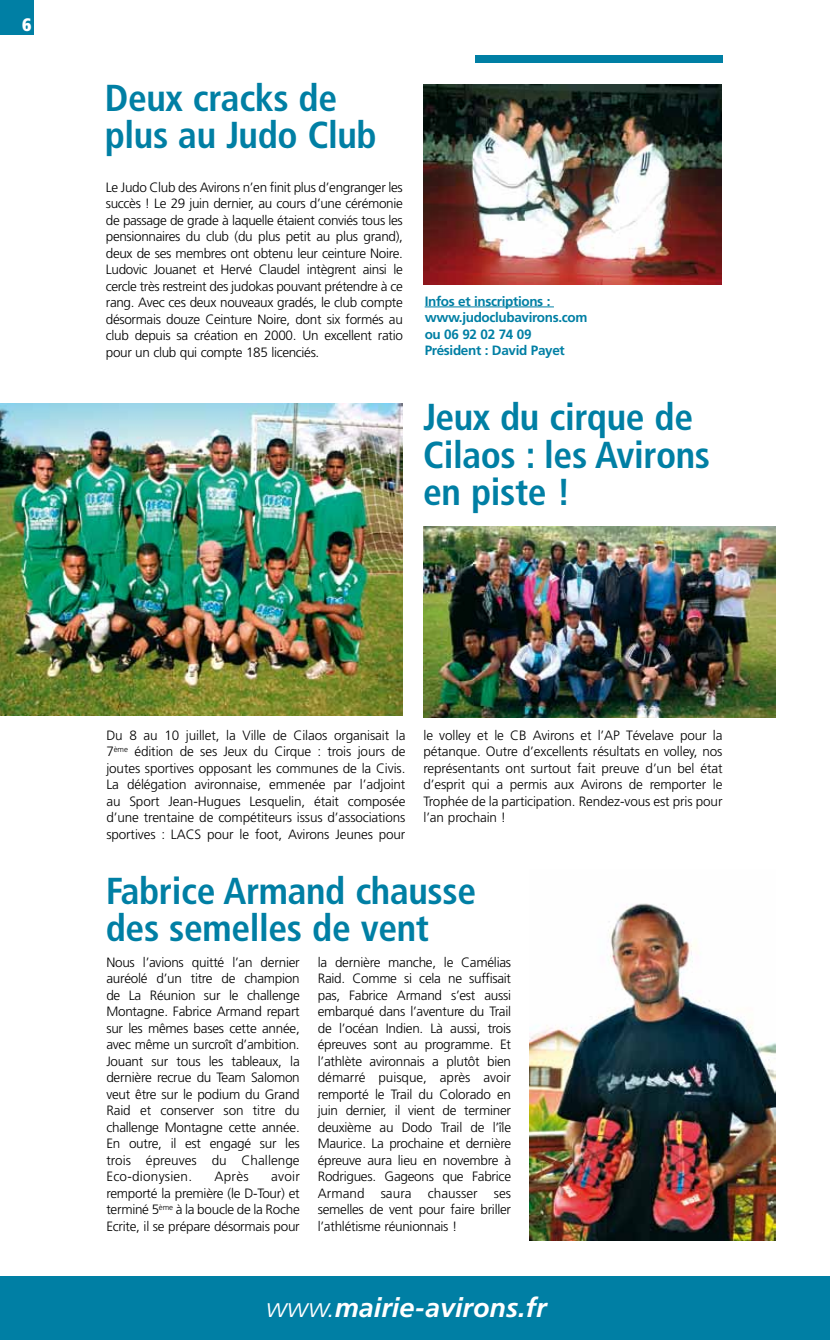
<style>
.page{position:relative;width:830px;height:1340px;background:#fff}
.page>*{position:absolute;margin:0;border:0;box-sizing:border-box;transform-origin:0 0}
.t1{font:700 condensed 37.5px/37.5px "Frutiger";letter-spacing:-.01em;color:#007fa4}
.t2{font:italic 700 27px "Frutiger";color:#fff}
.t3{font:900 condensed 18px "Frutiger";color:#fff}
.t4{font:300 13.5px/16.5px "Frutiger";letter-spacing:-.02em;color:#000;text-align:justify}
.t5{font:700 13.5px/16.5px "Frutiger";letter-spacing:-.025em;color:#007fa4}
.s1{font-weight:300}
</style>
<div class="page">
<div style="left:0;top:0;width:34px;height:34px;background:#007fa4"></div>
<div style="left:474px;top:56px;width:248px;height:7px;background:#007fa4"></div>
<hr style="left:424px;top:306px;width:129px;height:1px;background:#007fa4">
<div style="left:0;top:1276px;width:829px;height:63px;background:#007fa4"></div>
<img style="left:423px;top:84px;width:298px;height:200px">
<img style="left:0;top:404px;width:402px;height:311px">
<img style="left:529px;top:903px;width:246px;height:337px">
<img style="left:423px;top:526px;width:352px;height:192px">
<h3 class="t3" style="left:22px;top:14px;width:11px">6</h3>
<h1 class="t1" style="left:105px;top:79px;width:273px">Deux cracks de plus au Judo Club</h1>
<p class="t4" style="left:106px;top:179px;width:298px">Le Judo Club des Avirons n’en finit plus d’engranger les succès ! Le 29 juin dernier, au cours d’une cérémonie de passage de grade à laquelle étaient conviés tous les pensionnaires du club (du plus petit au plus grand), deux de ses membres ont obtenu leur ceinture Noire.<br>Ludovic Jouanet et Hervé Claudel intègrent ainsi le cercle très restreint des judokas pouvant prétendre à ce rang. Avec ces deux nouveaux gradés, le club compte désormais douze Ceinture Noire, dont six formés au club depuis sa création en 2000. Un excellent ratio pour un club qui compte 185 licenciés.</p>
<p class="t5" style="left:424px;top:293px;width:164px">Infos et inscriptions : www.judoclubavirons.com ou 06 92 02 74 09<br>Président : David Payet</p>
<h1 class="t1" style="left:423px;top:398px;width:288px">Jeux du cirque de<br>Cilaos : les Avirons en piste !</h1>
<p class="t4" style="left:106px;top:727px;width:300px">Du 8 au 10 juillet, la Ville de Cilaos organisait la 7<sup>ème</sup> édition de ses Jeux du Cirque : trois jours de joutes sportives opposant les communes de la Civis.<br>La délégation avironnaise, emmenée par l’adjoint au Sport Jean-Hugues Lesquelin, était composée d’une trentaine de compétiteurs issus d’associations sportives : LACS pour le foot, Avirons Jeunes pour</p>
<p class="t4" style="left:423px;top:727px;width:300px">le volley et le CB Avirons et l’AP Tévelave pour la pétanque. Outre d’excellents résultats en volley, nos représentants ont surtout fait preuve d’un bel état d’esprit qui a permis aux Avirons de remporter le Trophée de la participation. Rendez-vous est pris pour l’an prochain !</p>
<h1 class="t1" style="left:106px;top:872px;width:371px">Fabrice Armand chausse des semelles de vent</h1>
<p class="t4" style="left:106px;top:953px;width:195px">Nous l’avions quitté l’an dernier auréolé d’un titre de champion de La Réunion sur le challenge Montagne. Fabrice Armand repart sur les mêmes bases cette année, avec même un surcroît d’ambition.<br>Jouant sur tous les tableaux, la dernière recrue du Team Salomon veut être sur le podium du Grand Raid et conserver son titre du challenge Montagne cette année.<br>En outre, il est engagé sur les trois épreuves du Challenge Eco-dionysien.</p>
<p class="t4" style="left:106px;top:1168px;width:195px;text-indent:165px">avoir remporté la première (le D-Tour) et terminé 5<sup>ème</sup> à la boucle de la Roche Ecrite, il se prépare désormais pour</p>
<p class="t4" style="left:214px;top:1168px;width:35px">Après</p>
<p class="t4" style="left:317px;top:953px;width:195px">la dernière manche, le Camélias Raid. Comme si cela ne suffisait pas, Fabrice Armand s’est aussi embarqué dans l’aventure du Trail de l’océan Indien. Là aussi, trois épreuves sont au programme. Et l’athlète avironnais a plutôt bien démarré puisque, après avoir remporté le Trail du Colorado en juin dernier, il vient de terminer deuxième au Dodo Trail de l’île Maurice. La prochaine et dernière épreuve aura lieu en novembre à Rodrigues. Gageons que Fabrice Armand saura chausser ses semelles de vent pour faire briller l’athlétisme réunionnais !</p>
<h2 class="t2" style="left:266px;top:1291px;width:282px"><span class="s1">www.</span>mairie-avirons.fr</h2>
</div>
